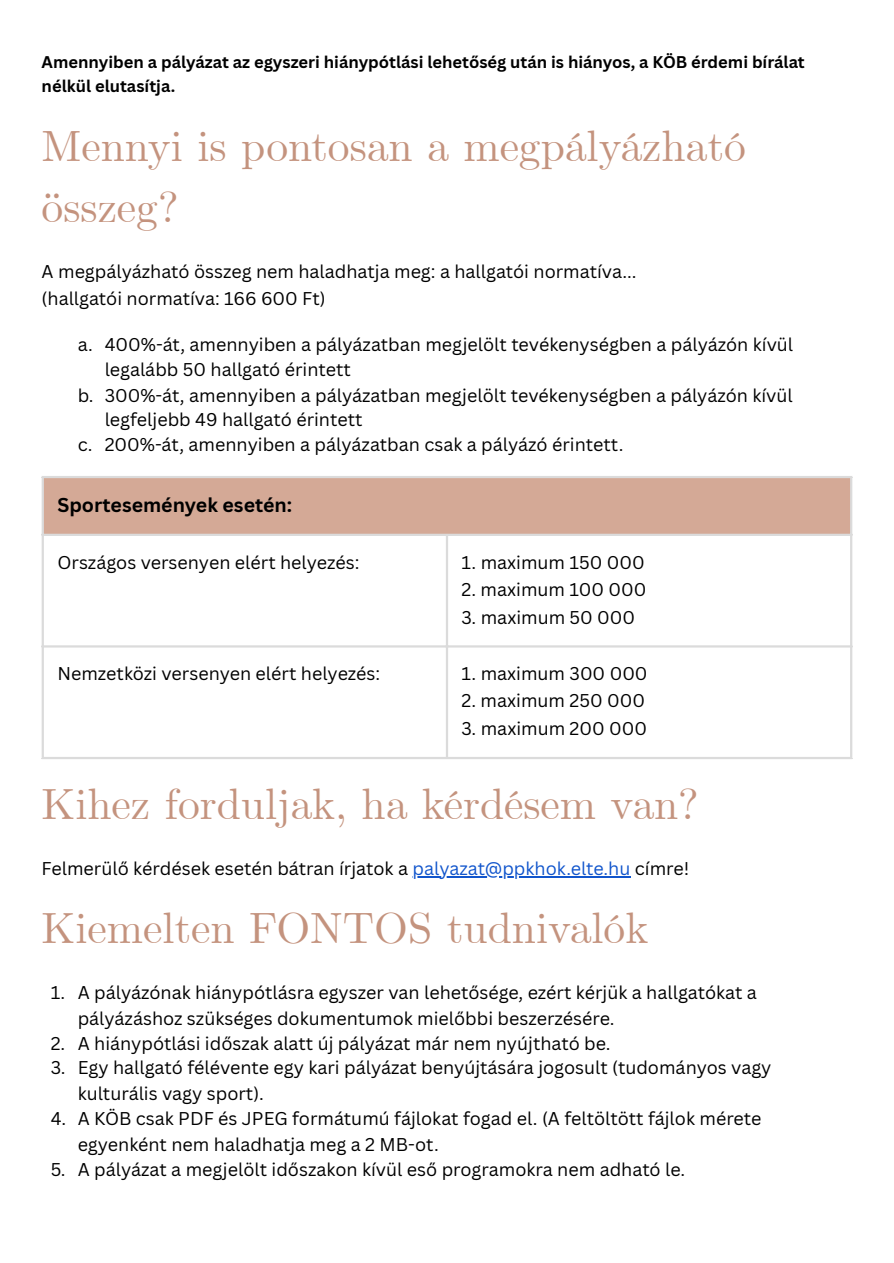
<style>
.page{position:relative;width:894px;height:1263px;background:#fff}
.page>*{position:absolute;margin:0;border:0;box-sizing:border-box;transform-origin:0 0}
.t1{font:43.5px/60.8px "CMU Serif";color:#c4937e}
.t2{font:700 19.5px "Canva Sans";color:#000}
.t3{font:18px/25.8px "Canva Sans";color:#000}
.t4{font:700 16.5px/24.8px "Canva Sans";color:#000}
.s1{color:#15c}
</style>
<div class="page">
<hr style="left:412px;top:876px;width:218px;height:2px;background:#15c">
<div style="left:42px;top:477px;width:809px;height:58px;background:#d4a996"></div>
<hr style="left:42px;top:478px;width:2px;height:279px;background:#dbdbdb">
<hr style="left:446px;top:536px;width:2px;height:221px;background:#dbdbdb">
<hr style="left:849px;top:478px;width:3px;height:279px;background:#dbdbdb">
<hr style="left:42px;top:476px;width:810px;height:2px;background:#dbdbdb">
<hr style="left:42px;top:534px;width:810px;height:2px;background:#dbdbdb">
<hr style="left:42px;top:645px;width:810px;height:3px;background:#dbdbdb">
<hr style="left:42px;top:757px;width:810px;height:2px;background:#dbdbdb">
<p class="t4" style="left:42px;top:49px;width:764px">Amennyiben a pályázat az egyszeri hiánypótlási lehetőség után is hiányos, a KÖB érdemi bírálat nélkül elutasítja.</p>
<h2 class="t1" style="left:42px;top:118px;width:705px">Mennyi is pontosan a megpályázható összeg?</h2>
<p class="t3" style="left:42px;top:257px;width:596px;line-height:27px">A megpályázható összeg nem haladhatja meg: a hallgatói normatíva... (hallgatói normatíva: 166 600 Ft)</p>
<p class="t3" style="left:105px;top:332px;width:689px;line-height:24.8px;text-indent:-27px">a. 400%-át, amennyiben a pályázatban megjelölt tevékenységben a pályázón kívül legalább 50 hallgató érintett</p>
<p class="t3" style="left:105px;top:382px;width:689px;line-height:24.8px;text-indent:-27px">b. 300%-át, amennyiben a pályázatban megjelölt tevékenységben a pályázón kívül legfeljebb 49 hallgató érintett</p>
<p class="t3" style="left:78px;top:431px;width:547px">c. 200%-át, amennyiben a pályázatban csak a pályázó érintett.</p>
<p class="t2" style="left:57px;top:491px;width:236px">Sportesemények esetén:</p>
<p class="t3" style="left:57px;top:549px;width:303px">Országos versenyen elért helyezés:</p>
<p class="t3" style="left:461px;top:549px;width:184px">1. maximum 150 000</p>
<p class="t3" style="left:461px;top:576px;width:186px">2. maximum 100 000</p>
<p class="t3" style="left:461px;top:604px;width:175px">3. maximum 50 000</p>
<p class="t3" style="left:57px;top:660px;width:324px">Nemzetközi versenyen elért helyezés:</p>
<p class="t3" style="left:461px;top:660px;width:187px">1. maximum 300 000</p>
<p class="t3" style="left:461px;top:687px;width:185px">2. maximum 250 000</p>
<p class="t3" style="left:461px;top:715px;width:187px">3. maximum 200 000</p>
<h2 class="t1" style="left:42px;top:776px;width:658px">Kihez forduljak, ha kérdésem van?</h2>
<p class="t3" style="left:42px;top:855px;width:649px">Felmerülő kérdések esetén bátran írjatok a <span class="s1">palyazat@ppkhok.elte.hu</span> címre!</p>
<h2 class="t1" style="left:42px;top:900px;width:608px">Kiemelten FONTOS tudnivalók</h2>
<p class="t3" style="left:78px;top:979px;width:680px;text-indent:-27px">1. A pályázónak hiánypótlásra egyszer van lehetősége, ezért kérjük a hallgatókat a pályázáshoz szükséges dokumentumok mielőbbi beszerzésére.</p>
<p class="t3" style="left:51px;top:1030px;width:561px">2. A hiánypótlási időszak alatt új pályázat már nem nyújtható be.</p>
<p class="t3" style="left:78px;top:1054px;width:695px;text-indent:-27px">3. Egy hallgató félévente egy kari pályázat benyújtására jogosult (tudományos vagy kulturális vagy sport).</p>
<p class="t3" style="left:78px;top:1105px;width:685px;text-indent:-27px">4. A KÖB csak PDF és JPEG formátumú fájlokat fogad el. (A feltöltött fájlok mérete egyenként nem haladhatja meg a 2 MB-ot.</p>
<p class="t3" style="left:51px;top:1156px;width:635px">5. A pályázat a megjelölt időszakon kívül eső programokra nem adható le.</p>
</div>
